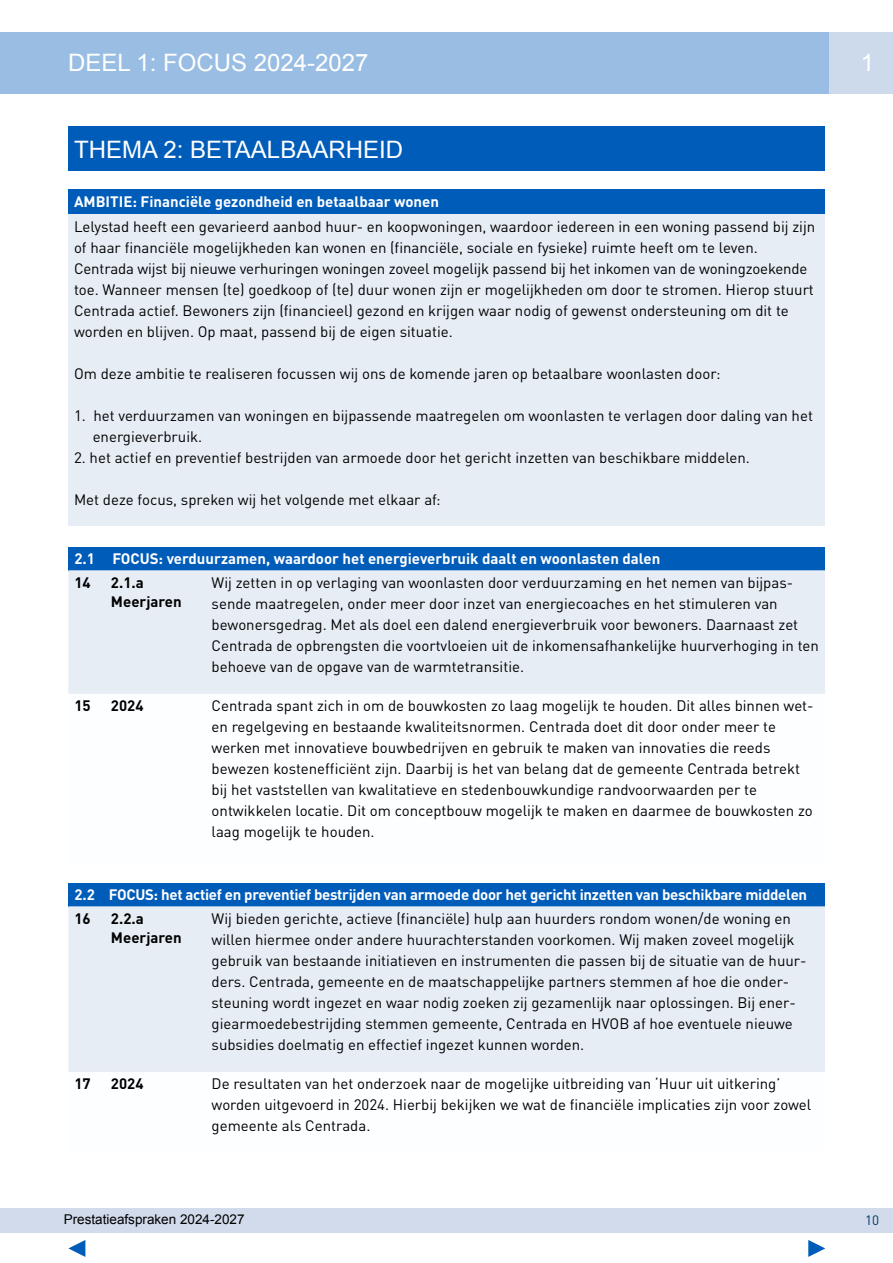
<style>
.page{position:relative;width:893px;height:1263px;background:#fff}
.page>*{position:absolute;margin:0;border:0;box-sizing:border-box;transform-origin:0 0}
.t1{font:24px "Arial";color:#fff}
.t2{font:15px/21px "DIN Pro";color:#000}
.t3{font:700 15px "DIN Pro";letter-spacing:-.01em;color:#fff}
.t4{font:700 15px/19.5px "DIN Pro";color:#000}
.t5{font:13.5px "Arial";color:#000}
.t6{font:13.5px "DIN Pro";color:#003865}
</style>
<div class="page">
<div style="left:0;top:1208px;width:893px;height:24px;background:#d1dbeb"></div>
<svg style="left:68px;top:1240px;width:17px;height:17px"></svg>
<svg style="left:808px;top:1240px;width:17px;height:17px"></svg>
<div style="left:68px;top:190px;width:757px;height:24px;background:#005cb9"></div>
<div style="left:68px;top:214px;width:757px;height:312px;background:#e7edf5"></div>
<div style="left:68px;top:127px;width:757px;height:44px;background:#005cb9"></div>
<svg style="left:0;top:32px;width:893px;height:62px;background:#9cbfe3"></svg>
<div style="left:68px;top:547px;width:757px;height:23px;background:#005cb9"></div>
<div style="left:68px;top:570px;width:757px;height:124px;background:#e7edf5"></div>
<div style="left:68px;top:883px;width:757px;height:23px;background:#005cb9"></div>
<div style="left:68px;top:906px;width:757px;height:166px;background:#e7edf5"></div>
<h1 class="t1" style="left:68px;top:47px;width:302px">DEEL 1: FOCUS 2024-2027</h1>
<h1 class="t1" style="left:861px;top:47px;width:15px">1</h1>
<h1 class="t1" style="left:74px;top:133px;width:330px">THEMA 2: BETAALBAARHEID</h1>
<p class="t3" style="left:74px;top:189px;width:366px">AMBITIE: Financiële gezondheid en betaalbaar wonen</p>
<p class="t2" style="left:74px;top:214px;width:743px">Lelystad heeft een gevarieerd aanbod huur- en koopwoningen, waardoor iedereen in een woning passend bij zijn of haar financiële mogelijkheden kan wonen en (financiële, sociale en fysieke) ruimte heeft om te leven.<br>Centrada wijst bij nieuwe verhuringen woningen zoveel mogelijk passend bij het inkomen van de woningzoekende toe. Wanneer mensen (te) goedkoop of (te) duur wonen zijn er mogelijkheden om door te stromen. Hierop stuurt Centrada actief. Bewoners zijn (financieel) gezond en krijgen waar nodig of gewenst ondersteuning om dit te worden en blijven. Op maat, passend bij de eigen situatie.</p>
<p class="t2" style="left:74px;top:361px;width:648px">Om deze ambitie te realiseren focussen wij ons de komende jaren op betaalbare woonlasten door:</p>
<p class="t2" style="left:93px;top:403px;width:722px;text-indent:-19px">1. het verduurzamen van woningen en bijpassende maatregelen om woonlasten te verlagen door daling van het energieverbruik.</p>
<p class="t2" style="left:74px;top:445px;width:677px">2. het actief en preventief bestrijden van armoede door het gericht inzetten van beschikbare middelen.</p>
<p class="t2" style="left:74px;top:487px;width:368px">Met deze focus, spreken wij het volgende met elkaar af:</p>
<p class="t3" style="left:74px;top:546px;width:587px">2.1 FOCUS: verduurzamen, waardoor het energieverbruik daalt en woonlasten dalen</p>
<p class="t4" style="left:74px;top:571px;width:18px">14</p>
<p class="t4" style="left:111px;top:571px;width:72px">2.1.a<br>Meerjaren</p>
<p class="t2" style="left:212px;top:570px;width:609px">Wij zetten in op verlaging van woonlasten door verduurzaming en het nemen van bijpas&shy;sende maatregelen, onder meer door inzet van energiecoaches en het stimuleren van bewonersgedrag. Met als doel een dalend energieverbruik voor bewoners. Daarnaast zet Centrada de opbrengsten die voortvloeien uit de inkomensafhankelijke huurverhoging in ten behoeve van de opgave van de warmtetransitie.</p>
<p class="t4" style="left:74px;top:694px;width:18px">15</p>
<p class="t4" style="left:111px;top:694px;width:34px">2024</p>
<p class="t2" style="left:212px;top:694px;width:603px">Centrada spant zich in om de bouwkosten zo laag mogelijk te houden. Dit alles binnen wet&shy;en regelgeving en bestaande kwaliteitsnormen. Centrada doet dit door onder meer te werken met innovatieve bouwbedrijven en gebruik te maken van innovaties die reeds bewezen kostenefficiënt zijn. Daarbij is het van belang dat de gemeente Centrada betrekt bij het vaststellen van kwalitatieve en stedenbouwkundige randvoorwaarden per te ontwikkelen locatie. Dit om conceptbouw mogelijk te maken en daarmee de bouwkosten zo laag mogelijk te houden.</p>
<p class="t3" style="left:74px;top:882px;width:734px">2.2 FOCUS: het actief en preventief bestrijden van armoede door het gericht inzetten van beschikbare middelen</p>
<p class="t4" style="left:74px;top:907px;width:18px">16</p>
<p class="t4" style="left:111px;top:907px;width:72px">2.2.a<br>Meerjaren</p>
<p class="t2" style="left:212px;top:906px;width:596px">Wij bieden gerichte, actieve (financiële) hulp aan huurders rondom wonen/de woning en willen hiermee onder andere huurachterstanden voorkomen. Wij maken zoveel mogelijk gebruik van bestaande initiatieven en instrumenten die passen bij de situatie van de huur&shy;ders. Centrada, gemeente en de maatschappelijke partners stemmen af hoe die onder&shy;steuning wordt ingezet en waar nodig zoeken zij gezamenlijk naar oplossingen. Bij ener&shy;giearmoedebestrijding stemmen gemeente, Centrada en HVOB af hoe eventuele nieuwe subsidies doelmatig en effectief ingezet kunnen worden.</p>
<p class="t4" style="left:74px;top:1072px;width:18px">17</p>
<p class="t4" style="left:111px;top:1072px;width:34px">2024</p>
<p class="t2" style="left:212px;top:1072px;width:601px">De resultaten van het onderzoek naar de mogelijke uitbreiding van ‘Huur uit uitkering’ worden uitgevoerd in 2024. Hierbij bekijken we wat de financiële implicaties zijn voor zowel gemeente als Centrada.</p>
<p class="t5" style="left:64px;top:1210px;width:182px">Prestatieafspraken 2024-2027</p>
<p class="t6" style="left:865px;top:1209px;width:16px">10</p>
</div>
